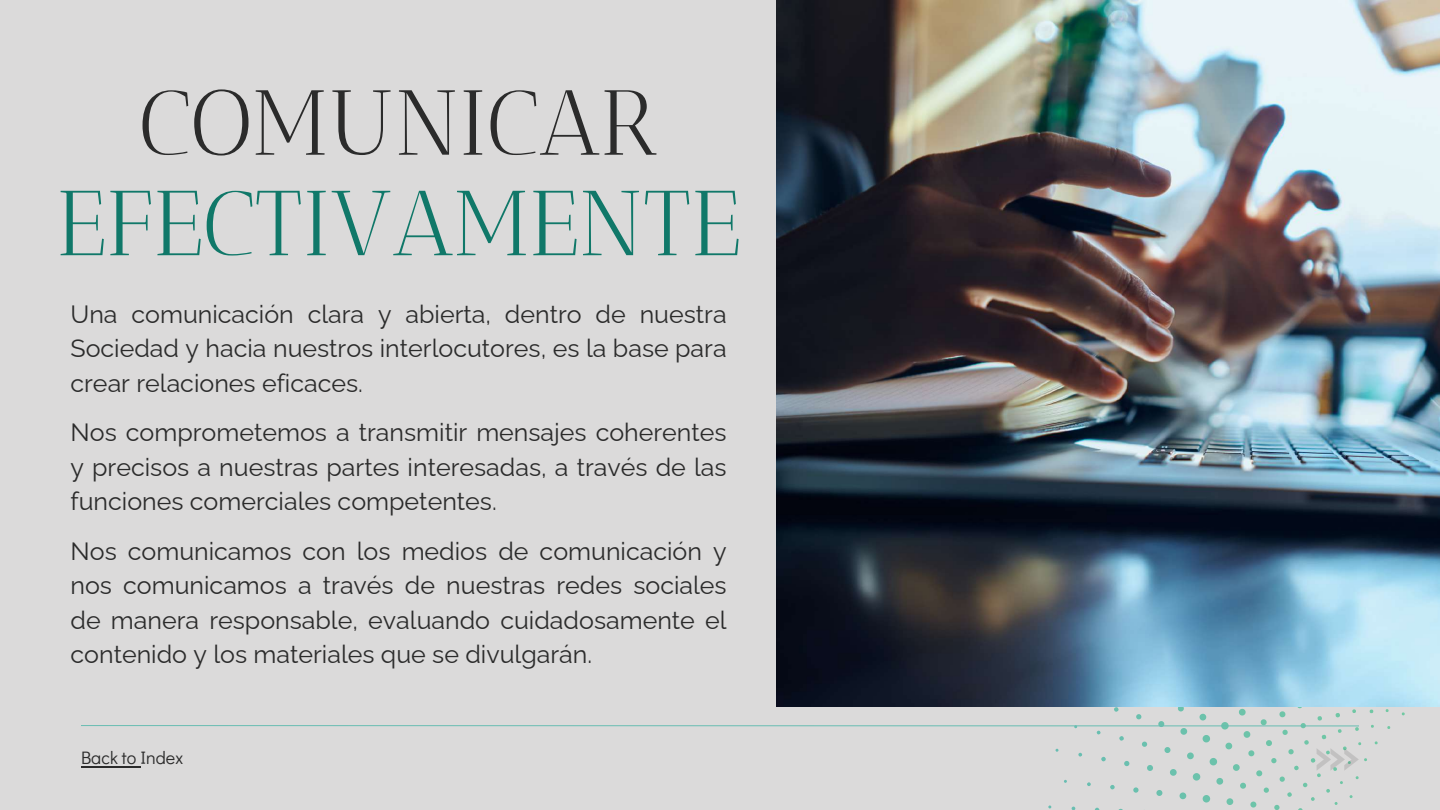
<style>
.page{position:relative;width:1440px;height:810px;background:#dbdada}
.page>*{position:absolute;margin:0;border:0;box-sizing:border-box;transform-origin:0 0}
.t1{font:92px "Antic Didone";color:#107869}
.t2{font:92px "Antic Didone";color:#2b2b2b}
.t3{font:25px/34.5px "Raleway";color:#2b2b2b;text-align:justify}
.t4{font:18px "Didact Gothic";color:#2b2b2b}
</style>
<div class="page">
<svg style="left:1048px;top:706px;width:392px;height:104px"></svg>
<svg style="left:81px;top:725px;width:1279px;height:2px;background:#a0cac5"></svg>
<svg style="left:1317px;top:748px;width:42px;height:23px"></svg>
<hr style="left:81px;top:766px;width:59px;height:1px;background:#2b2b2b">
<img style="left:776px;top:0;width:664px;height:706px">
<h1 class="t2" style="left:139px;top:68px;width:521px">COMUNICAR</h1>
<h1 class="t1" style="left:56px;top:169px;width:686px">EFECTIVAMENTE</h1>
<p class="t3" style="left:70px;top:296px;width:658px">Una comunicación clara y abierta, dentro de nuestra Sociedad y hacia nuestros interlocutores, es la base para crear relaciones eficaces.</p>
<p class="t3" style="left:70px;top:415px;width:658px">Nos comprometemos a transmitir mensajes coherentes y precisos a nuestras partes interesadas, a través de las funciones comerciales competentes.</p>
<p class="t3" style="left:70px;top:533px;width:658px">Nos comunicamos con los medios de comunicación y nos comunicamos a través de nuestras redes sociales de manera responsable, evaluando cuidadosamente el contenido y los materiales que se divulgarán.</p>
<p class="t4" style="left:81px;top:746px;width:104px">Back to Index</p>
</div>
